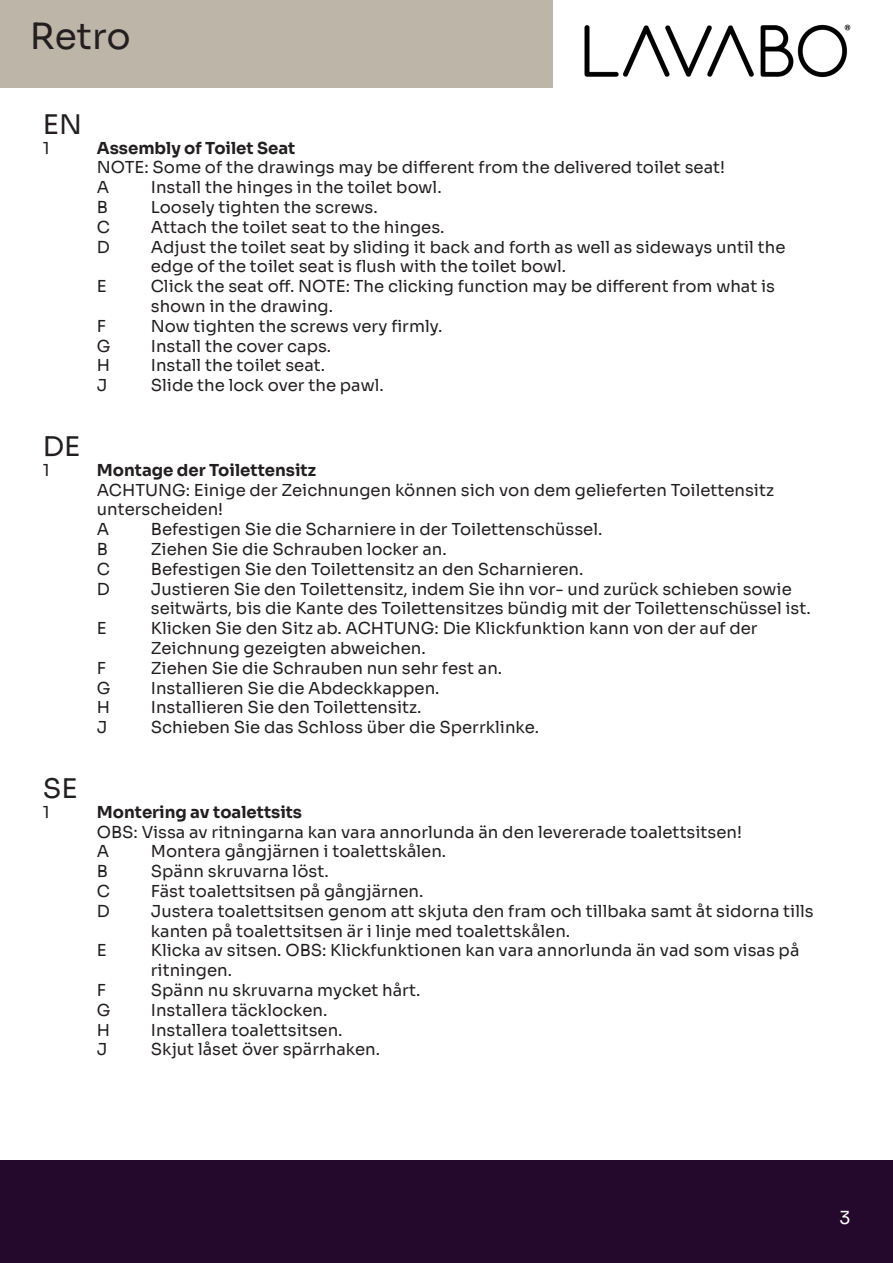
<style>
.page{position:relative;width:893px;height:1263px;background:#fff}
.page>*{position:absolute;margin:0;border:0;box-sizing:border-box;transform-origin:0 0}
.t1{font:36px "Sora";letter-spacing:-.005em;color:#231f20}
.t2{font:27px "Sora";color:#231f20}
.t3{font:18px "Sora";color:#fff}
.t4{font:16.5px/19.8px "Sora";color:#231f20}
.t5{font:700 16.5px "Sora";color:#231f20}
</style>
<div class="page">
<div style="left:0;top:1161px;width:893px;height:102px;background:#24092c"></div>
<div style="left:0;top:0;width:552px;height:87px;background:#bdb5a7"></div>
<img style="left:584px;top:24px;width:267px;height:54px">
<h1 class="t1" style="left:30px;top:7px;width:103px">Retro</h1>
<h2 class="t2" style="left:43px;top:102px;width:41px">EN</h2>
<p class="t4" style="left:43px;top:136px;width:8px">1</p>
<p class="t5" style="left:97px;top:134px;width:200px">Assembly of Toilet Seat</p>
<p class="t4" style="left:97px;top:156px;width:630px">NOTE: Some of the drawings may be different from the delivered toilet seat!<br>A</p>
<p class="t4" style="left:151px;top:176px;width:292px">Install the hinges in the toilet bowl.</p>
<p class="t4" style="left:97px;top:196px;width:13px">B</p>
<p class="t4" style="left:151px;top:196px;width:228px">Loosely tighten the screws.</p>
<p class="t4" style="left:97px;top:215px;width:15px">C</p>
<p class="t4" style="left:151px;top:215px;width:295px">Attach the toilet seat to the hinges.</p>
<p class="t4" style="left:97px;top:235px;width:15px">D</p>
<p class="t4" style="left:151px;top:235px;width:636px">Adjust the toilet seat by sliding it back and forth as well as sideways until the edge of the toilet seat is flush with the toilet bowl.</p>
<p class="t4" style="left:97px;top:275px;width:11px">E</p>
<p class="t4" style="left:151px;top:275px;width:626px">Click the seat off. NOTE: The clicking function may be different from what is shown in the drawing.</p>
<p class="t4" style="left:97px;top:314px;width:11px">F</p>
<p class="t4" style="left:151px;top:314px;width:293px">Now tighten the screws very firmly.</p>
<p class="t4" style="left:97px;top:334px;width:15px">G</p>
<p class="t4" style="left:151px;top:334px;width:182px">Install the cover caps.</p>
<p class="t4" style="left:97px;top:354px;width:15px">H</p>
<p class="t4" style="left:151px;top:354px;width:176px">Install the toilet seat.</p>
<p class="t4" style="left:97px;top:374px;width:12px">J</p>
<p class="t4" style="left:151px;top:374px;width:234px">Slide the lock over the pawl.</p>
<h2 class="t2" style="left:43px;top:424px;width:39px">DE</h2>
<p class="t4" style="left:43px;top:458px;width:8px">1</p>
<p class="t5" style="left:97px;top:456px;width:221px">Montage der Toilettensitz</p>
<p class="t4" style="left:97px;top:478px;width:679px">ACHTUNG: Einige der Zeichnungen können sich von dem gelieferten Toilettensitz unterscheiden!<br>A</p>
<p class="t4" style="left:151px;top:518px;width:453px">Befestigen Sie die Scharniere in der Toilettenschüssel.</p>
<p class="t4" style="left:97px;top:538px;width:13px">B</p>
<p class="t4" style="left:151px;top:538px;width:297px">Ziehen Sie die Schrauben locker an.</p>
<p class="t4" style="left:97px;top:557px;width:15px">C</p>
<p class="t4" style="left:151px;top:557px;width:434px">Befestigen Sie den Toilettensitz an den Scharnieren.</p>
<p class="t4" style="left:97px;top:577px;width:15px">D</p>
<p class="t4" style="left:151px;top:577px;width:661px">Justieren Sie den Toilettensitz, indem Sie ihn vor- und zurück schieben sowie seitwärts, bis die Kante des Toilettensitzes bündig mit der Toilettenschüssel ist.</p>
<p class="t4" style="left:97px;top:617px;width:11px">E</p>
<p class="t4" style="left:151px;top:617px;width:608px">Klicken Sie den Sitz ab. ACHTUNG: Die Klickfunktion kann von der auf der<br>Zeichnung gezeigten abweichen.</p>
<p class="t4" style="left:97px;top:656px;width:11px">F</p>
<p class="t4" style="left:151px;top:656px;width:353px">Ziehen Sie die Schrauben nun sehr fest an.</p>
<p class="t4" style="left:97px;top:676px;width:15px">G</p>
<p class="t4" style="left:151px;top:676px;width:290px">Installieren Sie die Abdeckkappen.</p>
<p class="t4" style="left:97px;top:696px;width:15px">H</p>
<p class="t4" style="left:151px;top:696px;width:272px">Installieren Sie den Toilettensitz.</p>
<p class="t4" style="left:97px;top:716px;width:12px">J</p>
<p class="t4" style="left:151px;top:716px;width:390px">Schieben Sie das Schloss über die Sperrklinke.</p>
<h2 class="t2" style="left:43px;top:766px;width:36px">SE</h2>
<p class="t4" style="left:43px;top:800px;width:8px">1</p>
<p class="t5" style="left:97px;top:798px;width:207px">Montering av toalettsits</p>
<p class="t4" style="left:97px;top:820px;width:647px">OBS: Vissa av ritningarna kan vara annorlunda än den levererade toalettsitsen!<br>A</p>
<p class="t4" style="left:151px;top:840px;width:297px">Montera gångjärnen i toalettskålen.</p>
<p class="t4" style="left:97px;top:860px;width:13px">B</p>
<p class="t4" style="left:151px;top:860px;width:179px">Spänn skruvarna löst.</p>
<p class="t4" style="left:97px;top:880px;width:15px">C</p>
<p class="t4" style="left:151px;top:880px;width:274px">Fäst toalettsitsen på gångjärnen.</p>
<p class="t4" style="left:97px;top:899px;width:15px">D</p>
<p class="t4" style="left:151px;top:899px;width:664px">Justera toalettsitsen genom att skjuta den fram och tillbaka samt åt sidorna tills kanten på toalettsitsen är i linje med toalettskålen.</p>
<p class="t4" style="left:97px;top:939px;width:11px">E</p>
<p class="t4" style="left:151px;top:939px;width:650px">Klicka av sitsen. OBS: Klickfunktionen kan vara annorlunda än vad som visas på ritningen.</p>
<p class="t4" style="left:97px;top:979px;width:11px">F</p>
<p class="t4" style="left:151px;top:979px;width:271px">Spänn nu skruvarna mycket hårt.</p>
<p class="t4" style="left:97px;top:998px;width:15px">G</p>
<p class="t4" style="left:151px;top:998px;width:178px">Installera täcklocken.</p>
<p class="t4" style="left:97px;top:1018px;width:15px">H</p>
<p class="t4" style="left:151px;top:1018px;width:193px">Installera toalettsitsen.</p>
<p class="t4" style="left:97px;top:1038px;width:12px">J</p>
<p class="t4" style="left:151px;top:1038px;width:231px">Skjut låset över spärrhaken.</p>
<p class="t3" style="left:839px;top:1203px;width:13px">3</p>
</div>
